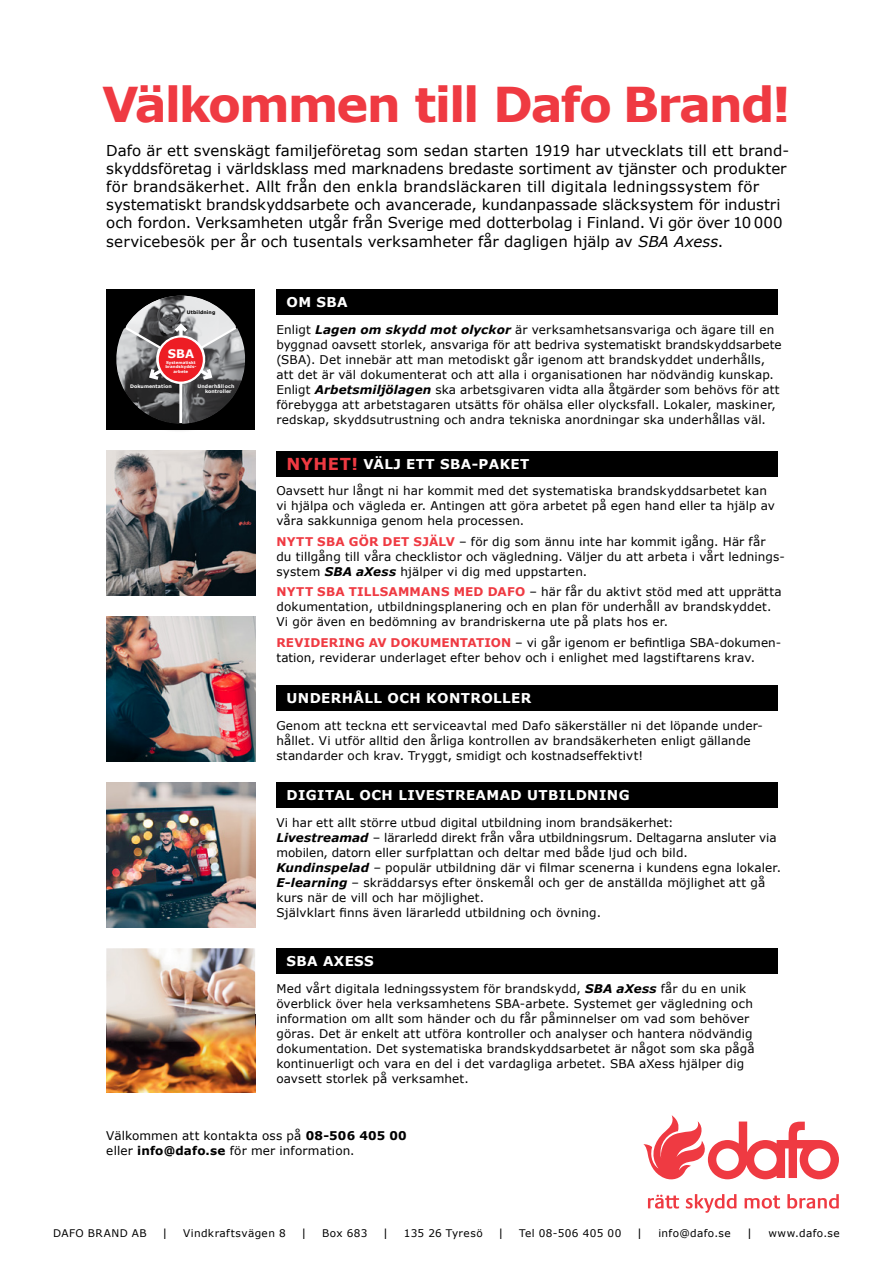
<style>
.page{position:relative;width:893px;height:1263px;background:#fff}
.page>*{position:absolute;margin:0;border:0;box-sizing:border-box;transform-origin:0 0}
.t1{font:700 48px "Verdana";letter-spacing:-.045em;color:#ef3a42}
.t2{font:15px/18.1px "Verdana";color:#000}
.t3{font:13.65px "Verdana";color:#000;scale:.77 1}
.t4{font:700 13.5px "Verdana";letter-spacing:.03em;color:#fff}
.t5{font:12px/15px "Verdana";letter-spacing:.01em;color:#000}
.t6{font:700 11.7px "Verdana";color:#fff}
.t7{font:10.5px "Verdana";letter-spacing:.04em;color:#000}
.t8{font:700 4.8px/4.9px "Verdana";letter-spacing:.015em;color:#fff}
.t9{font:700 4.8px "Verdana";letter-spacing:.02em;color:#000}
.t10{font:700 4.05px/4.3px "Verdana";letter-spacing:.02em;color:#fff;text-align:center}
.s1{font-style:italic}
.s2{font-weight:700;font-style:italic}
.s3{font-size:16.5px;color:#ef3a42}
.s4{font-weight:700;color:#ef3a42}
.s5{font-weight:700}
.s6{font-size:13.65px}
</style>
<div class="page">
<div style="left:276px;top:451px;width:502px;height:25px;background:#000"></div>
<svg style="left:643px;top:1115px;width:196px;height:65px"></svg>
<svg style="left:648px;top:1195px;width:31px;height:13px"></svg>
<svg style="left:686px;top:1194px;width:50px;height:19px"></svg>
<svg style="left:745px;top:1195px;width:35px;height:13px"></svg>
<svg style="left:787px;top:1194px;width:52px;height:14px"></svg>
<div style="left:276px;top:685px;width:502px;height:26px;background:#000"></div>
<div style="left:276px;top:782px;width:502px;height:26px;background:#000"></div>
<div style="left:276px;top:948px;width:502px;height:26px;background:#000"></div>
<img style="left:106px;top:782px;width:149px;height:145px">
<img style="left:106px;top:617px;width:149px;height:144px">
<img style="left:106px;top:1042px;width:149px;height:51px">
<img style="left:106px;top:948px;width:149px;height:94px">
<div style="left:276px;top:289px;width:502px;height:26px;background:#000"></div>
<div style="left:106px;top:289px;width:149px;height:140px;background:#000"></div>
<div style="left:110px;top:293px;width:139px;height:139px;background:#000"></div>
<img style="left:126px;top:296px;width:110px;height:42px">
<img style="left:182px;top:328px;width:63px;height:96px">
<img style="left:116px;top:328px;width:63px;height:96px">
<div style="left:159px;top:338px;width:44px;height:44px;background:#ed1d24;border-radius:50%"></div>
<img style="left:106px;top:451px;width:149px;height:144px">
<h1 class="t1" style="left:102px;top:73px;width:691px">Välkommen till Dafo Brand!</h1>
<p class="t2" style="left:106px;top:142px;width:684px">Dafo är ett svenskägt familjeföretag som sedan starten 1919 har utvecklats till ett brand&shy;skyddsföretag i världsklass med marknadens bredaste sortiment av tjänster och produkter för brandsäkerhet. Allt från den enkla brandsläckaren till digitala ledningssystem för systematiskt brandskyddsarbete och avancerade, kundanpassade släcksystem för industri och fordon. Verksamheten utgår från Sverige med dotterbolag i Finland. Vi gör över 10 000 servicebesök per år och tusentals verksamheter får dagligen hjälp av <span class="s1">SBA Axess</span>.</p>
<p class="t9" style="left:187px;top:309px;width:30px">Utbildning</p>
<p class="t6" style="left:168px;top:346px;width:28px">SBA</p>
<p class="t10" style="left:165px;top:360px;width:32px">Systematiskt brandskydds&shy;arbete</p>
<p class="t8" style="left:130px;top:384px;width:43px">Dokumentation</p>
<p class="t8" style="left:205px;top:384px;width:31px;text-indent:-8px">Underhåll och kontroller</p>
<p class="t4" style="left:286px;top:293px;width:63px">OM SBA</p>
<p class="t5" style="left:276px;top:322px;width:507px">Enligt <span class="s2">Lagen om skydd mot olyckor</span> är verksamhetsansvariga och ägare till en byggnad oavsett storlek, ansvariga för att bedriva systematiskt brandskyddsarbete (SBA). Det innebär att man metodiskt går igenom att brandskyddet underhålls, att det är väl dokumenterat och att alla i organisationen har nödvändig kunskap.<br>Enligt <span class="s2">Arbetsmiljölagen</span> ska arbetsgivaren vidta alla åtgärder som behövs för att förebygga att arbetstagaren utsätts för ohälsa eller olycksfall. Lokaler, maskiner, redskap, skyddsutrustning och andra tekniska anordningar ska underhållas väl.</p>
<p class="t4" style="left:286px;top:455px;width:244px"><span class="s3">NYHET!</span> VÄLJ ETT SBA-PAKET</p>
<p class="t5" style="left:276px;top:484px;width:500px">Oavsett hur långt ni har kommit med det systematiska brandskyddsarbetet kan vi hjälpa och vägleda er. Antingen att göra arbetet på egen hand eller ta hjälp av våra sakkunniga genom hela processen.</p>
<p class="t5" style="left:276px;top:534px;width:510px"><span class="s4">NYTT SBA GÖR DET SJÄLV</span> – för dig som ännu inte har kommit igång. Här får<br>du tillgång till våra checklistor och vägledning. Väljer du att arbeta i vårt lednings&shy;system <span class="s2">SBA aXess</span> hjälper vi dig med uppstarten.</p>
<p class="t5" style="left:276px;top:585px;width:507px"><span class="s4">NYTT SBA TILLSAMMANS MED DAFO</span> – här får du aktivt stöd med att upprätta dokumentation, utbildningsplanering och en plan för underhåll av brandskyddet.<br>Vi gör även en bedömning av brandriskerna ute på plats hos er.</p>
<p class="t5" style="left:276px;top:635px;width:506px"><span class="s4">REVIDERING AV DOKUMENTATION</span> – vi går igenom er befintliga SBA-dokumen&shy;tation, reviderar underlaget efter behov och i enlighet med lagstiftarens krav.</p>
<p class="t4" style="left:286px;top:689px;width:246px">UNDERHÅLL OCH KONTROLLER</p>
<p class="t5" style="left:276px;top:718px;width:488px">Genom att teckna ett serviceavtal med Dafo säkerställer ni det löpande under&shy;hållet. Vi utför alltid den årliga kontrollen av brandsäkerheten enligt gällande standarder och krav. Tryggt, smidigt och kostnadseffektivt!</p>
<p class="t4" style="left:286px;top:787px;width:345px">DIGITAL OCH LIVESTREAMAD UTBILDNING</p>
<p class="t5" style="left:276px;top:815px;width:506px">Vi har ett allt större utbud digital utbildning inom brandsäkerhet:<br><span class="s2">Livestreamad</span> – lärarledd direkt från våra utbildningsrum. Deltagarna ansluter via mobilen, datorn eller surfplattan och deltar med både ljud och bild.<br><span class="s2">Kundinspelad</span> <span class="s1">–</span> populär utbildning där vi filmar scenerna i kundens egna lokaler.<br><span class="s2">E-learning</span> – skräddarsys efter önskemål och ger de anställda möjlighet att gå kurs när de vill och har möjlighet.<br>Självklart finns även lärarledd utbildning och övning.</p>
<p class="t4" style="left:286px;top:952px;width:89px">SBA AXESS</p>
<p class="t5" style="left:276px;top:981px;width:480px">Med vårt digitala ledningssystem för brandskydd, <span class="s2">SBA aXess</span> får du en unik överblick över hela verksamhetens SBA-arbete. Systemet ger vägledning och information om allt som händer och du får påminnelser om vad som behöver göras. Det är enkelt att utföra kontroller och analyser och hantera nödvändig dokumentation. Det systematiska brandskyddsarbetet är något som ska pågå kontinuerligt och vara en del i det vardagliga arbetet. SBA aXess hjälper dig oavsett storlek på verksamhet.</p>
<p class="t5" style="left:106px;top:1129px;width:302px">Välkommen att kontakta oss på <span class="s5">08-506 405 00 </span>eller <span class="s5">info@dafo.se</span> för mer information.</p>
<p class="t7" style="left:53px;top:1226px;width:115px">DAFO BRAND AB <span class="s6">l</span></p>
<p class="t7" style="left:183px;top:1226px;width:124px">Vindkraftsvägen 8 <span class="s6">l</span></p>
<p class="t7" style="left:322px;top:1226px;width:66px">Box 683 <span class="s6">l</span></p>
<p class="t7" style="left:404px;top:1226px;width:100px">135 26 Tyresö <span class="s6">l</span></p>
<p class="t7" style="left:519px;top:1226px;width:123px">Tel 08-506 405 00 <span class="s6">l</span></p>
<p class="t7" style="left:658px;top:1226px;width:74px">info@dafo.se</p>
<p class="t3" style="left:748px;top:1225px;width:5px">l</p>
<p class="t7" style="left:768px;top:1226px;width:73px">www.dafo.se</p>
</div>
